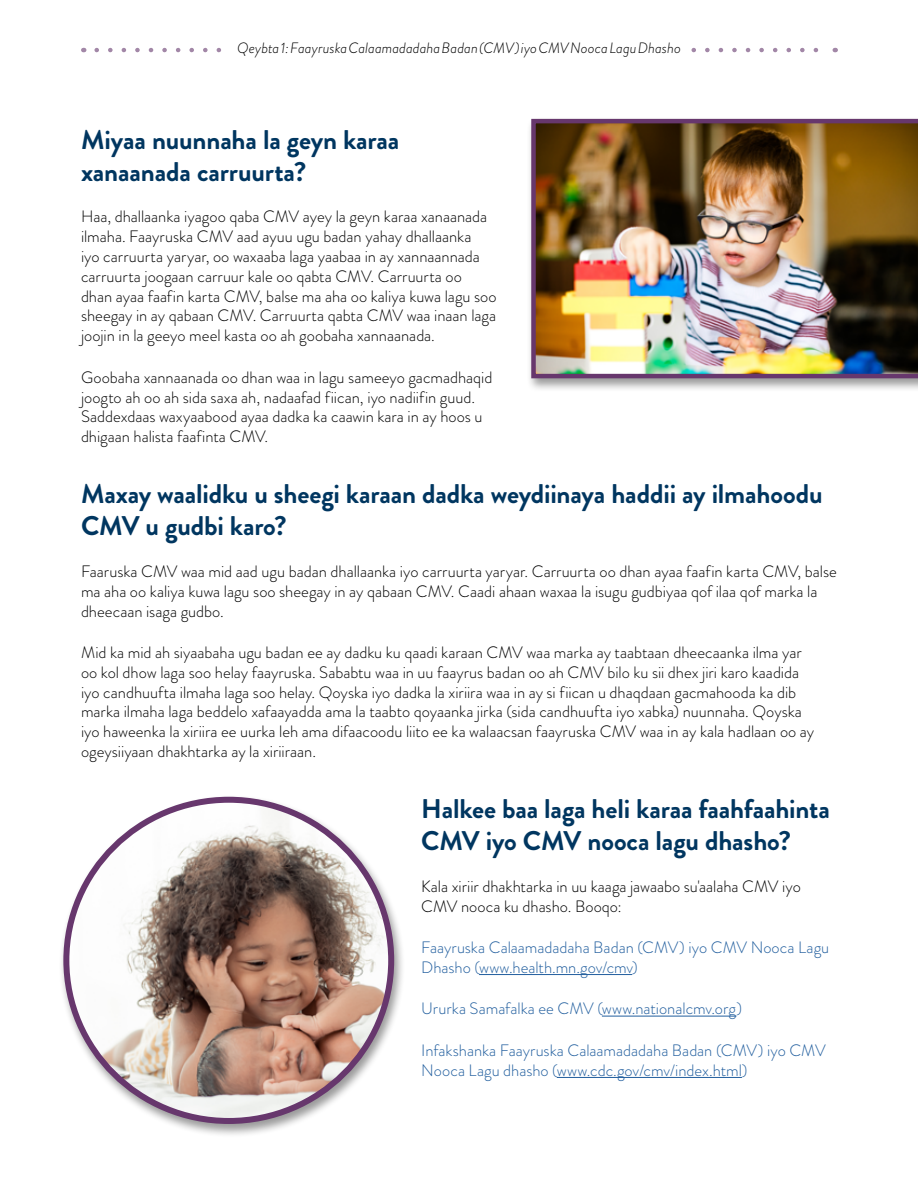
<style>
.page{position:relative;width:918px;height:1188px;background:#fff}
.page>*{position:absolute;margin:0;border:0;box-sizing:border-box;transform-origin:0 0}
.t1{font:700 27px/32.4px "Brandon Grotesque";letter-spacing:-.005em;color:#003660}
.t2{font:300 16.5px/19.8px "Brandon Grotesque";color:#000}
.t3{font:300 16.5px/19.8px "Brandon Grotesque";color:#215e9e}
.t4{font:italic 300 15px "Brandon Grotesque";letter-spacing:.005em;color:#000}
</style>
<div class="page">
<svg style="left:97px;top:48px;width:722px;height:4px"></svg>
<div style="left:230px;top:43px;width:458px;height:15px;background:#fff"></div>
<hr style="left:479px;top:974px;width:153px;height:1px;background:#215e9e">
<hr style="left:602px;top:1016px;width:134px;height:1px;background:#215e9e">
<hr style="left:557px;top:1077px;width:185px;height:1px;background:#215e9e">
<div style="left:527px;top:117px;width:391px;height:275px;background:#000;opacity:.4"></div>
<img style="left:529px;top:117px;width:389px;height:264px">
<div style="left:59px;top:795px;width:347px;height:343px;background:#000;opacity:.4"></div>
<img style="left:66px;top:800px;width:325px;height:321px">
<p class="t4" style="left:237px;top:38px;width:445px">Qeybta 1: Faayruska Calaamadadaha Badan (CMV) iyo CMV Nooca Lagu Dhasho</p>
<h3 class="t1" style="left:81px;top:123px;width:320px">Miyaa nuunnaha la geyn karaa xanaanada carruurta?</h3>
<p class="t2" style="left:81px;top:207px;width:417px">Haa, dhallaanka iyagoo qaba CMV ayey la geyn karaa xanaanada ilmaha. Faayruska CMV aad ayuu ugu badan yahay dhallaanka<br>iyo carruurta yaryar, oo waxaaba laga yaabaa in ay xannaannada carruurta joogaan carruur kale oo qabta CMV. Carruurta oo dhan ayaa faafin karta CMV, balse ma aha oo kaliya kuwa lagu soo sheegay in ay qabaan CMV. Carruurta qabta CMV waa inaan laga joojin in la geeyo meel kasta oo ah goobaha xannaanada.</p>
<p class="t2" style="left:81px;top:367px;width:413px">Goobaha xannaanada oo dhan waa in lagu sameeyo gacmadhaqid joogto ah oo ah sida saxa ah, nadaafad fiican, iyo nadiifin guud.<br>Saddexdaas waxyaabood ayaa dadka ka caawin kara in ay hoos u dhigaan halista faafinta CMV.</p>
<h3 class="t1" style="left:81px;top:478px;width:743px">Maxay waalidku u sheegi karaan dadka weydiinaya haddii ay ilmahoodu<br>CMV u gudbi karo?</h3>
<p class="t2" style="left:81px;top:561px;width:757px">Faaruska CMV waa mid aad ugu badan dhallaanka iyo carruurta yaryar. Carruurta oo dhan ayaa faafin karta CMV, balse ma aha oo kaliya kuwa lagu soo sheegay in ay qabaan CMV. Caadi ahaan waxaa la isugu gudbiyaa qof ilaa qof marka la dheecaan isaga gudbo.</p>
<p class="t2" style="left:81px;top:643px;width:735px">Mid ka mid ah siyaabaha ugu badan ee ay dadku ku qaadi karaan CMV waa marka ay taabtaan dheecaanka ilma yar oo kol dhow laga soo helay faayruska. Sababtu waa in uu faayrus badan oo ah CMV bilo ku sii dhex jiri karo kaadida iyo candhuufta ilmaha laga soo helay. Qoyska iyo dadka la xiriira waa in ay si fiican u dhaqdaan gacmahooda ka dib marka ilmaha laga beddelo xafaayadda ama la taabto qoyaanka jirka (sida candhuufta iyo xabka) nuunnaha. Qoyska iyo haweenka la xiriira ee uurka leh ama difaacoodu liito ee ka walaacsan faayruska CMV waa in ay kala hadlaan oo ay ogeysiiyaan dhakhtarka ay la xiriiraan.</p>
<h3 class="t1" style="left:421px;top:793px;width:410px">Halkee baa laga heli karaa faahfaahinta<br>CMV iyo CMV nooca lagu dhasho?</h3>
<p class="t2" style="left:421px;top:876px;width:381px">Kala xiriir dhakhtarka in uu kaaga jawaabo su'aalaha CMV iyo<br>CMV nooca ku dhasho. Booqo:</p>
<p class="t3" style="left:421px;top:938px;width:410px">Faayruska Calaamadadaha Badan (CMV) iyo CMV Nooca Lagu<br>Dhasho (www.health.mn.gov/cmv)</p>
<p class="t3" style="left:421px;top:999px;width:322px">Ururka Samafalka ee CMV (www.nationalcmv.org)</p>
<p class="t3" style="left:421px;top:1040px;width:406px">Infakshanka Faayruska Calaamadadaha Badan (CMV) iyo CMV<br>Nooca Lagu dhasho (www.cdc.gov/cmv/index.html)</p>
</div>
